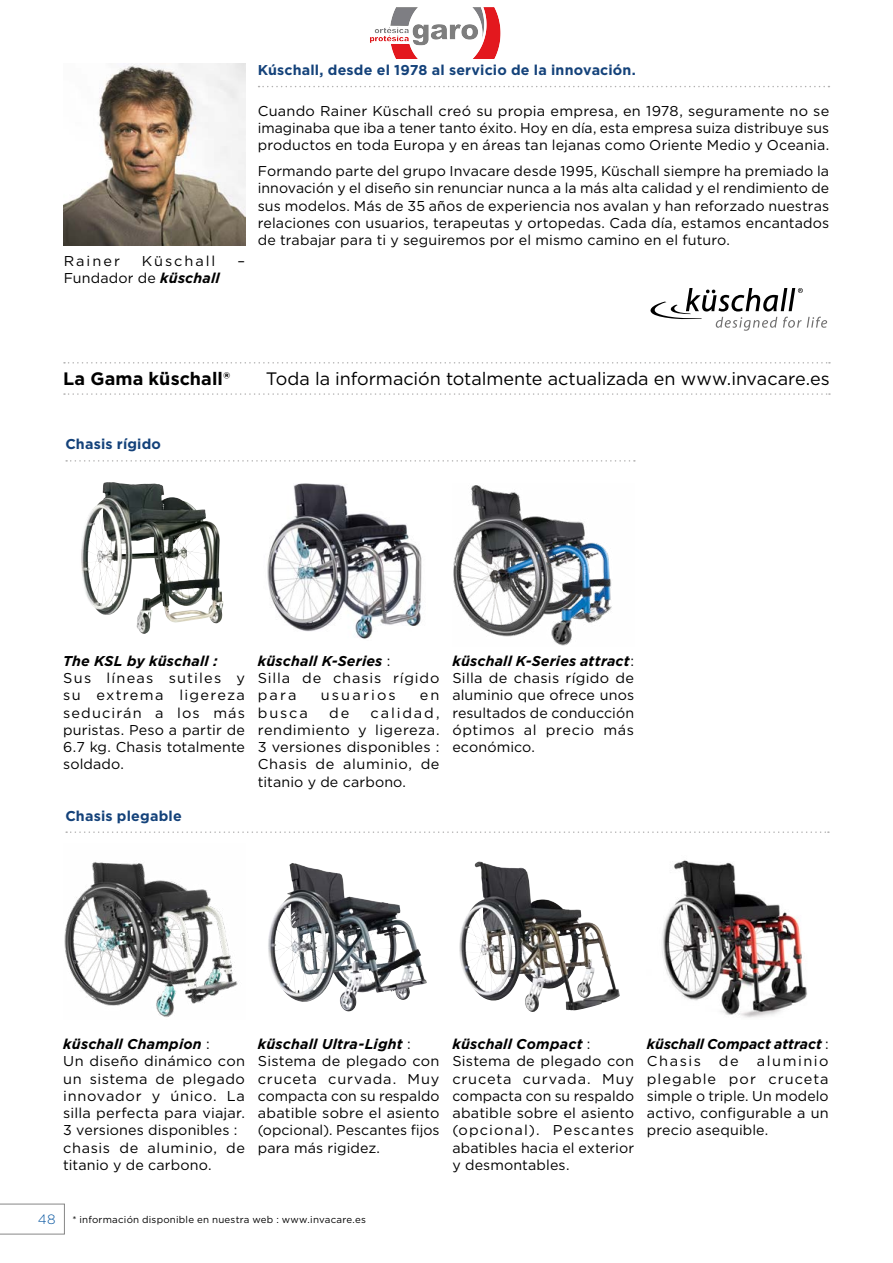
<style>
.page{position:relative;width:893px;height:1263px;background:#fff}
.page>*{position:absolute;margin:0;border:0;box-sizing:border-box;transform-origin:0 0}
.t1{font:18px "Gotham";letter-spacing:-.005em;color:#000}
.t2{font:700 18px "Gotham";letter-spacing:.005em;color:#000}
.t3{font:14.25px/17.2px "Gotham";letter-spacing:.01em;color:#000;text-align:justify}
.t4{font:700 14.25px "Gotham";letter-spacing:.015em;color:#14427a}
.t5{font:italic 700 14.25px/17.2px "Gotham";letter-spacing:.005em;color:#000}
.t6{font:14.25px/17.2px "Gotham";letter-spacing:.06em;color:#000}
.t7{font:14.25px "Gotham";letter-spacing:.135em;color:#000}
.t8{font:14.25px "Gotham";letter-spacing:.145em;color:#000}
.t9{font:300 13.5px "Gotham";color:#0755a0}
.t10{font:9.75px "Gotham";letter-spacing:.025em;color:#000}
.s1{font-weight:700;font-style:italic}
.s2{font-weight:400;font-style:normal}
</style>
<div class="page">
<svg style="left:64px;top:362px;width:766px;height:2px"></svg>
<svg style="left:64px;top:393px;width:766px;height:2px"></svg>
<svg style="left:259px;top:86px;width:570px;height:1px"></svg>
<img style="left:64px;top:64px;width:181px;height:181px">
<img style="left:81px;top:482px;width:136px;height:152px">
<img style="left:267px;top:483px;width:155px;height:156px">
<img style="left:64px;top:862px;width:174px;height:155px">
<img style="left:459px;top:861px;width:161px;height:151px">
<img style="left:268px;top:864px;width:159px;height:148px">
<svg style="left:66px;top:460px;width:569px;height:2px"></svg>
<svg style="left:66px;top:831px;width:763px;height:2px"></svg>
<img style="left:453px;top:485px;width:159px;height:161px">
<img style="left:662px;top:860px;width:145px;height:158px">
<svg style="left:650px;top:288px;width:177px;height:43px"></svg>
<svg style="left:0;top:1204px;width:65px;height:30px"></svg>
<img style="left:370px;top:8px;width:131px;height:50px">
<p class="t3" style="left:64px;top:252px;width:58px">Rainer</p>
<p class="t7" style="left:142px;top:252px;width:75px">Küschall</p>
<p class="t3" style="left:237px;top:252px;width:9px">–</p>
<p class="t3" style="left:64px;top:269px;width:158px">Fundador de <span class="s1">küschall</span></p>
<p class="t4" style="left:258px;top:61px;width:380px">Kúschall, desde el 1978 al servicio de la innovación.</p>
<p class="t3" style="left:258px;top:102px;width:573px">Cuando Rainer Küschall creó su propia empresa, en 1978, seguramente no se imaginaba que iba a tener tanto éxito. Hoy en día, esta empresa suiza distribuye sus productos en toda Europa y en áreas tan lejanas como Oriente Medio y Oceania.</p>
<p class="t3" style="left:258px;top:162px;width:573px">Formando parte del grupo Invacare desde 1995, Küschall siempre ha premiado la innovación y el diseño sin renunciar nunca a la más alta calidad y el rendimiento de sus modelos. Más de 35 años de experiencia nos avalan y han reforzado nuestras relaciones con usuarios, terapeutas y ortopedas. Cada día, estamos encantados de trabajar para ti y seguiremos por el mismo camino en el futuro.</p>
<p class="t2" style="left:63px;top:366px;width:168px">La Gama küschall®</p>
<p class="t1" style="left:266px;top:367px;width:565px">Toda la información totalmente actualizada en www.invacare.es</p>
<p class="t4" style="left:65px;top:435px;width:97px">Chasis rígido</p>
<p class="t5" style="left:63px;top:652px;width:156px">The KSL by küschall :</p>
<p class="t3" style="left:63px;top:669px;width:183px">Sus líneas sutiles y su extrema ligereza seducirán a los más puristas. Peso a partir de 6.7 kg. Chasis totalmente soldado.</p>
<p class="t4" style="left:65px;top:806px;width:118px">Chasis plegable</p>
<p class="t6" style="left:258px;top:652px;width:183px"><span class="s1">küschall K-Series</span> :<br>Silla de chasis rígido para</p>
<p class="t8" style="left:321px;top:686px;width:77px">usuarios</p>
<p class="t3" style="left:420px;top:686px;width:21px">en</p>
<p class="t3" style="left:258px;top:704px;width:183px;text-indent:113px">calidad, rendimiento y ligereza.<br>3 versiones disponibles :<br>Chasis de aluminio, de titanio y de carbono.</p>
<p class="t3" style="left:258px;top:704px;width:52px">busca</p>
<p class="t3" style="left:329px;top:704px;width:22px">de</p>
<p class="t3" style="left:452px;top:652px;width:183px"><span class="s1">küschall K-Series attract</span>:<br>Silla de chasis rígido de aluminio que ofrece unos resultados de conducción óptimos al precio más económico.</p>
<p class="t3" style="left:63px;top:1035px;width:183px;text-align:left"><span class="s1">küschall Champion</span> :<br>Un diseño dinámico con un sistema de plegado innovador y único. La silla perfecta para viajar.<br>3 versiones disponibles : chasis de aluminio, de titanio y de carbono.</p>
<p class="t3" style="left:452px;top:1035px;width:183px;text-align:left"><span class="s1">küschall Compact</span> :<br>Sistema de plegado con cruceta curvada. Muy compacta con su respaldo abatible sobre el asiento (opcional). Pescantes abatibles hacia el exterior y desmontables.</p>
<p class="t3" style="left:258px;top:1035px;width:183px;text-align:left"><span class="s1">küschall Ultra-Light</span> :<br>Sistema de plegado con cruceta curvada. Muy compacta con su respaldo abatible sobre el asiento (opcional). Pescantes fijos para más rigidez.</p>
<p class="t5" style="left:647px;top:1035px;width:183px">küschall Compact attract <span class="s2">:<br>Chasis</span></p>
<p class="t3" style="left:647px;top:1052px;width:183px;text-indent:110px">aluminio plegable por cruceta simple o triple. Un modelo activo, configurable a un precio asequible.</p>
<p class="t3" style="left:719px;top:1052px;width:21px">de</p>
<p class="t9" style="left:38px;top:1211px;width:19px">48</p>
<p class="t10" style="left:72px;top:1213px;width:295px">* información disponible en nuestra web : www.invacare.es</p>
</div>
